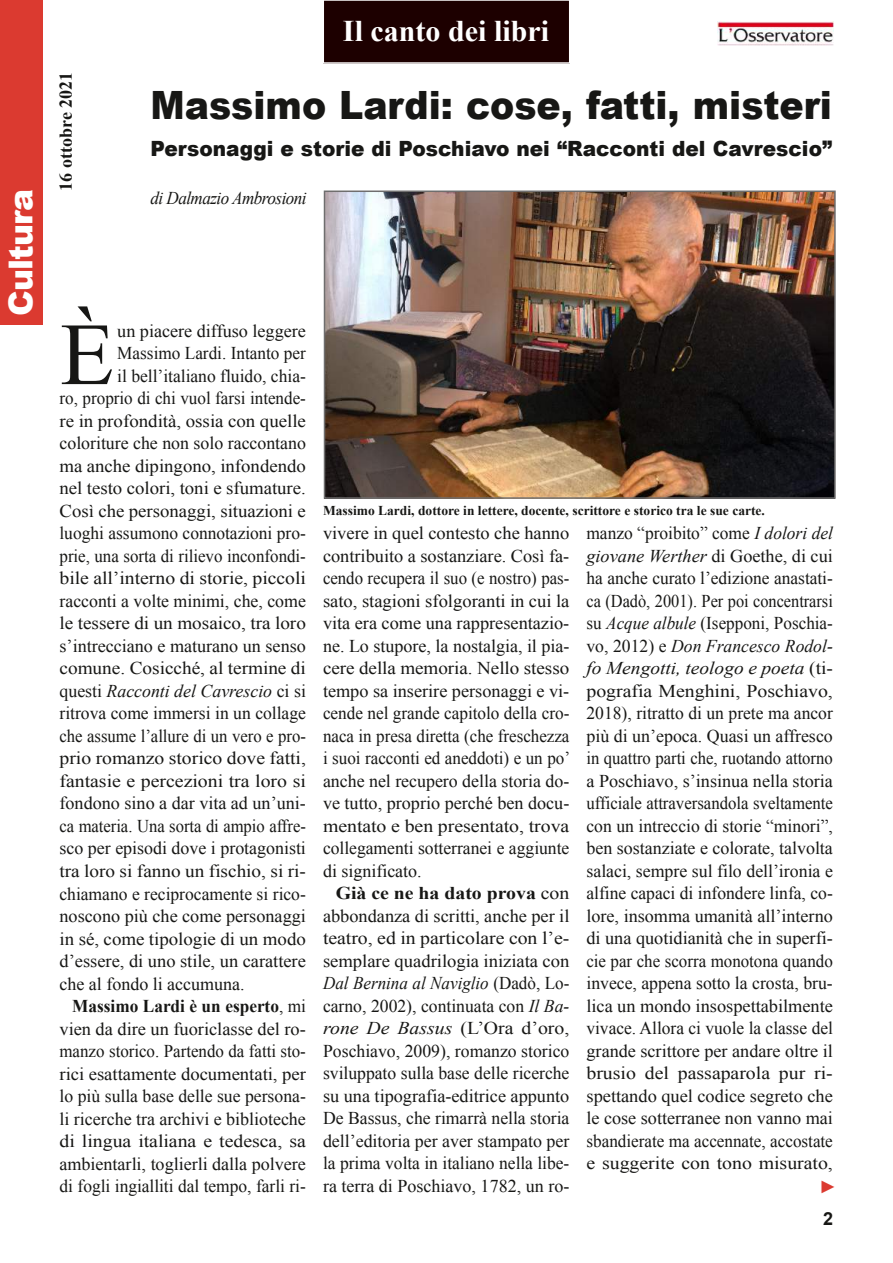
<style>
.page{position:relative;width:893px;height:1263px;background:#fff}
.page>*{position:absolute;margin:0;border:0;box-sizing:border-box;transform-origin:0 0}
.t1{font:88.5px "Times New Roman";color:#171715}
.t2{font:900 39px "Arial";color:#171715;scale:.93 1}
.t3{font:900 33px "Arial";letter-spacing:-.03em;color:#fff}
.t4{font:700 30px "Times New Roman";color:#fff}
.t5{font:900 21px "Arial";letter-spacing:-.005em;color:#171715;scale:.96 1}
.t6{font:18px/22.5px "Times New Roman";color:#171715;text-align:justify}
.t7{font:18px/22.5px "Times New Roman";color:#171715;text-align:justify;scale:1.1 1}
.t8{font:18px "Times New Roman";color:#171715;scale:1.04 1}
.t9{font:18px "Times New Roman";color:#171715;scale:1.07 1}
.t10{font:18px "Times New Roman";color:#171715;scale:.94 1}
.t11{font:18px "Times New Roman";color:#171715;scale:1.09 1}
.t12{font:18px "Times New Roman";color:#171715;scale:1.05 1}
.t13{font:18px "Times New Roman";color:#171715;scale:.95 1}
.t14{font:18px "Times New Roman";color:#171715;scale:.92 1}
.t15{font:italic 18px "Times New Roman";color:#171715}
.t16{font:18px "Times New Roman";color:#171715;scale:.93 1}
.t17{font:700 18px "Times New Roman";color:#171715;scale:.96 1}
.t18{font:18px "Times New Roman";color:#171715;scale:.96 1}
.t19{font:italic 18px "Times New Roman";letter-spacing:-.03em;color:#171715;scale:.95 1}
.t20{font:700 18px "Times New Roman";color:#171715}
.t21{font:18px "Times New Roman";color:#db3a30}
.t22{font:700 18px "Arial";color:#171715}
.t23{font:700 13.5px "Times New Roman";color:#171715}
.s1{font-style:normal}
.s2{font-weight:400}
.s3{font-weight:700}
.s4{font-style:italic}
</style>
<div class="page">
<div style="left:0;top:0;width:43px;height:324px;background:#db3a30"></div>
<img style="left:717px;top:21px;width:116px;height:25px">
<img style="left:327px;top:193px;width:506px;height:303px">
<div style="left:324px;top:190px;width:512px;height:309px;border:2px solid #6f6e6e"></div>
<div style="left:323px;top:0;width:247px;height:63px;background:#1d0000"></div>
<div style="left:322px;top:0;width:248px;height:64px;border:2px solid #fff"></div>
<h3 class="t3" style="left:-3px;top:316px;width:128px;rotate:-90deg">Cultura</h3>
<p class="t20" style="left:53px;top:190px;width:120px;rotate:-90deg">16 ottobre 2021</p>
<h3 class="t4" style="left:343px;top:11px;width:208px">Il canto dei libri</h3>
<h2 class="t2" style="left:151px;top:77px;width:734px">Massimo Lardi: cose, fatti, misteri</h2>
<p class="t5" style="left:151px;top:133px;width:711px">Personaggi e storie di Poschiavo nei “Racconti del Cavrescio”</p>
<p class="t19" style="left:151px;top:186px;width:166px">di Dalmazio Ambrosioni</p>
<h1 class="t1" style="left:60px;top:295px;width:56px">È</h1>
<p class="t6" style="left:117px;top:319px;width:190px">un piacere diffuso leggere</p>
<p class="t18" style="left:117px;top:341px;width:198px">Massimo Lardi. Intanto per</p>
<p class="t6" style="left:117px;top:364px;width:190px">il bell’italiano fluido, chia-</p>
<p class="t13" style="left:60px;top:386px;width:261px">ro, proprio di chi vuol farsi intende-</p>
<p class="t12" style="left:60px;top:409px;width:236px">re in profondità, ossia con quelle</p>
<p class="t6" style="left:60px;top:432px;width:248px">coloriture che non solo raccontano</p>
<p class="t8" style="left:60px;top:454px;width:238px">ma anche dipingono, infondendo</p>
<p class="t8" style="left:60px;top:476px;width:238px">nel testo colori, toni e sfumature.</p>
<p class="t8" style="left:60px;top:499px;width:238px">Così che personaggi, situazioni e</p>
<p class="t6" style="left:60px;top:522px;width:248px">luoghi assumono connotazioni pro-</p>
<p class="t10" style="left:60px;top:544px;width:264px">prie, una sorta di rilievo inconfondi-</p>
<p class="t11" style="left:60px;top:566px;width:228px">bile all’interno di storie, piccoli</p>
<p class="t6" style="left:60px;top:589px;width:248px">racconti a volte minimi, che, come</p>
<p class="t9" style="left:60px;top:611px;width:232px">le tessere di un mosaico, tra loro</p>
<p class="t6" style="left:60px;top:634px;width:248px">s’intrecciano e maturano un senso</p>
<p class="t9" style="left:60px;top:656px;width:232px">comune. Cosicché, al termine di</p>
<p class="t15" style="left:60px;top:678px;width:248px"><span class="s1">questi</span> Racconti del Cavrescio <span class="s1">ci si</span></p>
<p class="t6" style="left:60px;top:702px;width:248px">ritrova come immersi in un collage</p>
<p class="t16" style="left:60px;top:724px;width:266px">che assume l’allure di un vero e pro-</p>
<p class="t11" style="left:60px;top:746px;width:228px">prio romanzo storico dove fatti,</p>
<p class="t7" style="left:60px;top:769px;width:226px">fantasie e percezioni tra loro si</p>
<p class="t6" style="left:60px;top:792px;width:248px">fondono sino a dar vita ad un’uni-</p>
<p class="t14" style="left:60px;top:814px;width:269px">ca materia. Una sorta di ampio affre-</p>
<p class="t6" style="left:60px;top:837px;width:248px">sco per episodi dove i protagonisti</p>
<p class="t9" style="left:60px;top:859px;width:232px">tra loro si fanno un fischio, si ri-</p>
<p class="t6" style="left:60px;top:882px;width:248px">chiamano e reciprocamente si rico-</p>
<p class="t6" style="left:60px;top:904px;width:248px">noscono più che come personaggi</p>
<p class="t12" style="left:60px;top:926px;width:236px">in sé, come tipologie di un modo</p>
<p class="t6" style="left:60px;top:949px;width:248px">d’essere, di uno stile, un carattere</p>
<p class="t6" style="left:60px;top:972px;width:186px">che al fondo li accumuna.</p>
<p class="t17" style="left:72px;top:993px;width:245px">Massimo Lardi è un esperto<span class="s2">, mi</span></p>
<p class="t6" style="left:60px;top:1017px;width:248px">vien da dire un fuoriclasse del ro-</p>
<p class="t10" style="left:60px;top:1039px;width:264px">manzo storico. Partendo da fatti sto-</p>
<p class="t8" style="left:60px;top:1061px;width:238px">rici esattamente documentati, per</p>
<p class="t6" style="left:60px;top:1084px;width:248px">lo più sulla base delle sue persona-</p>
<p class="t6" style="left:60px;top:1107px;width:248px">li ricerche tra archivi e biblioteche</p>
<p class="t7" style="left:60px;top:1129px;width:226px">di lingua italiana e tedesca, sa</p>
<p class="t6" style="left:60px;top:1152px;width:248px">ambientarli, toglierli dalla polvere</p>
<p class="t6" style="left:60px;top:1174px;width:248px">di fogli ingialliti dal tempo, farli ri-</p>
<p class="t23" style="left:323px;top:501px;width:443px">Massimo Lardi, dottore in lettere, docente, scrittore e storico tra le sue carte.</p>
<p class="t6" style="left:323px;top:522px;width:249px">vivere in quel contesto che hanno contribuito a sostanziare. Così fa&shy;cendo recupera il suo (e nostro) pas&shy;sato, stagioni sfolgoranti in cui la vita era come una rappresentazio&shy;ne. Lo stupore, la nostalgia, il pia&shy;cere della memoria. Nello stesso tempo sa inserire personaggi e vi&shy;cende nel grande capitolo della cro&shy;naca in presa diretta (che freschezza i suoi racconti ed aneddoti) e un po’ anche nel recupero della storia do&shy;ve tutto, proprio perché ben docu&shy;mentato e ben presentato, trova collegamenti sotterranei e aggiunte di significato.</p>
<p class="t7" style="left:323px;top:882px;width:226px;text-indent:13px"><span class="s3">Già ce ne ha dato prova</span> con abbondanza di scritti, anche per il teatro, ed in particolare con l’e&shy;semplare quadrilogia iniziata con <span class="s4">Dal Bernina al Naviglio</span> (Dadò, Lo&shy;carno, 2002), continuata con <span class="s4">Il Ba&shy;rone De Bassus</span> (L’Ora d’oro, Poschiavo, 2009), romanzo storico sviluppato sulla base delle ricerche su una tipografia-editrice appunto De Bassus, che rimarrà nella storia dell’editoria per aver stampato per la prima volta in italiano nella libe&shy;ra terra di Poschiavo, 1782, un ro-</p>
<p class="t6" style="left:586px;top:522px;width:248px">manzo “proibito” come <span class="s4">I dolori del giovane Werther</span> di Goethe, di cui ha anche curato l’edizione anastati&shy;ca (Dadò, 2001). Per poi concentrarsi su <span class="s4">Acque albule</span> (Isepponi, Poschia&shy;vo, 2012) e <span class="s4">Don Francesco Rodol&shy;fo Mengotti, teologo e poeta</span> (ti&shy;pografia Menghini, Poschiavo, 2018), ritratto di un prete ma ancor più di un’epoca. Quasi un affresco in quattro parti che, ruotando attorno a Poschiavo, s’insinua nella storia ufficiale attraversandola sveltamente con un intreccio di storie “minori”, ben sostanziate e colorate, talvolta salaci, sempre sul filo dell’ironia e alfine capaci di infondere linfa, co&shy;lore, insomma umanità all’interno di una quotidianità che in superfi&shy;cie par che scorra monotona quando invece, appena sotto la crosta, bru&shy;lica un mondo insospettabilmente vivace. Allora ci vuole la classe del grande scrittore per andare oltre il brusio del passaparola pur ri&shy;spettando quel codice segreto che le cose sotterranee non vanno mai sbandierate ma accennate, accostate e suggerite con tono misurato,</p>
<p class="t21" style="left:819px;top:1175px;width:19px">►</p>
<p class="t22" style="left:823px;top:1206px;width:12px">2</p>
</div>
